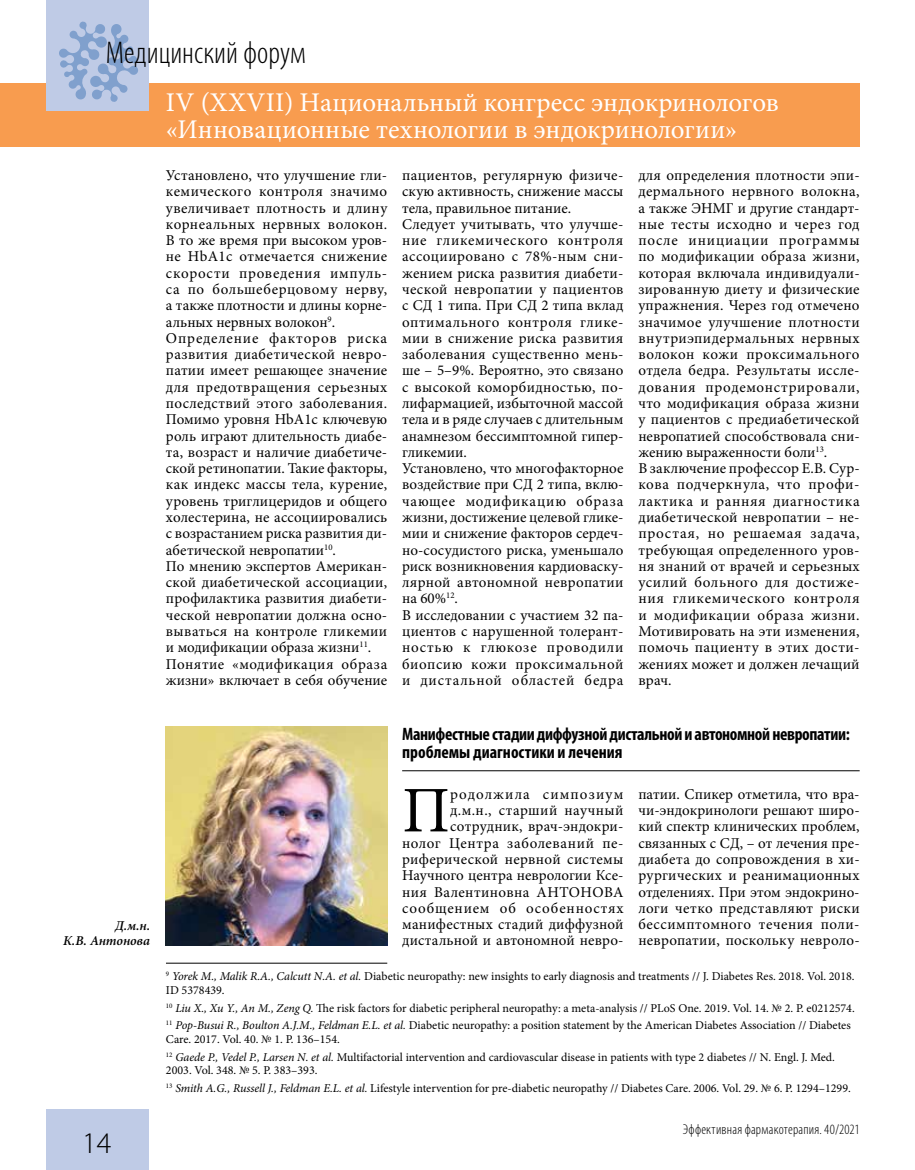
<style>
.page{position:relative;width:915px;height:1170px;background:#fff}
.page>*{position:absolute;margin:0;border:0;box-sizing:border-box;transform-origin:0 0}
.t1{font:65.1px "Minion Pro";color:#000}
.t2{font:300 condensed 31.5px "Myriad Pro";color:#000}
.t3{font:300 30px "Myriad Pro";color:#000}
.t4{font:27px/27px "Minion Pro";letter-spacing:.005em;color:#fff}
.t5{font:700 condensed 18px/18px "Myriad Pro";letter-spacing:-.02em;color:#000}
.t6{font:15px/16.4px "Minion Pro";letter-spacing:.02em;color:#000}
.t7{font:300 condensed 14.25px "Myriad Pro";letter-spacing:.015em;color:#000}
.t8{font:italic 600 13.5px/15px "Minion Pro";letter-spacing:-.01em;color:#000;text-align:right}
.t9{font:12px/17.7px "Minion Pro";color:#000}
.s1{font-style:italic}
</style>
<div class="page">
<div style="left:0;top:83px;width:859px;height:64px;background:#f89c4f"></div>
<div style="left:47px;top:0;width:102px;height:111px;background:#bfcbe6"></div>
<div style="left:47px;top:1108px;width:102px;height:61px;background:#bfcbe6"></div>
<svg style="left:59px;top:22px;width:79px;height:80px"></svg>
<hr style="left:166px;top:962px;width:221px;height:1px;background:#000">
<img style="left:166px;top:726px;width:221px;height:219px">
<hr style="left:402px;top:770px;width:457px;height:1px;background:#000">
<h2 class="t2" style="left:106px;top:34px;width:201px">Медицинский форум</h2>
<p class="t8" style="left:63px;top:918px;width:88px">Д.м.н.<br>К.В. Антонова</p>
<h3 class="t3" style="left:82px;top:1125px;width:31px">14</h3>
<h3 class="t4" style="left:166px;top:89px;width:614px">IV (XXVII) Национальный конгресс эндокринологов «Инновационные технологии в эндокринологии»</h3>
<p class="t6" style="left:166px;top:167px;width:223px">Установлено, что улучшение гли&shy;кемического контроля значимо увеличивает плотность и длину корнеальных нервных волокон.<br>В то же время при высоком уров&shy;не HbA1c отмечается снижение скорости проведения импуль&shy;са по большеберцовому нерву, а также плотности и длины корне&shy;альных нервных волокон<sup>9</sup>.<br>Определение факторов риска развития диабетической невро&shy;патии имеет решающее значение для предотвращения серьезных последствий этого заболевания.<br>Помимо уровня HbA1c ключевую роль играют длительность диабе&shy;та, возраст и наличие диабетиче&shy;ской ретинопатии. Такие факторы, как индекс массы тела, курение, уровень триглицеридов и общего холестерина, не ассоциировались с возрастанием риска развития ди&shy;абетической невропатии<sup>10</sup>.<br>По мнению экспертов Американ&shy;ской диабетической ассоциации, профилактика развития диабети&shy;ческой невропатии должна осно&shy;вываться на контроле гликемии и модификации образа жизни<sup>11</sup>.<br>Понятие «модификация образа жизни» включает в себя обучение</p>
<p class="t6" style="left:402px;top:167px;width:223px">пациентов, регулярную физиче&shy;скую активность, снижение массы тела, правильное питание.<br>Следует учитывать, что улучше&shy;ние гликемического контроля ассоциировано с 78%-ным сни&shy;жением риска развития диабети&shy;ческой невропатии у пациентов с СД 1 типа. При СД 2 типа вклад оптимального контроля глике&shy;мии в снижение риска развития заболевания существенно мень&shy;ше – 5–9%. Вероятно, это связано с высокой коморбидностью, по&shy;лифармацией, избыточной массой тела и в ряде случаев с длительным анамнезом бессимптомной гипер&shy;гликемии.<br>Установлено, что многофакторное воздействие при СД 2 типа, вклю&shy;чающее модификацию образа жизни, достижение целевой глике&shy;мии и снижение факторов сердеч&shy;но-сосудистого риска, уменьшало риск возникновения кардиоваску&shy;лярной автономной невропатии на 60%<sup>12</sup>.<br>В исследовании с участием 32 па&shy;циентов с нарушенной толерант&shy;ностью к глюкозе проводили биопсию кожи проксимальной и дистальной областей бедра</p>
<p class="t6" style="left:638px;top:167px;width:223px">для определения плотности эпи&shy;дермального нервного волокна, а также ЭНМГ и другие стандарт&shy;ные тесты исходно и через год после инициации программы по модификации образа жизни, которая включала индивидуали&shy;зированную диету и физические упражнения. Через год отмечено значимое улучшение плотности внутриэпидермальных нервных волокон кожи проксимального отдела бедра. Результаты иссле&shy;дования продемонстрировали, что модификация образа жизни у пациентов с предиабетической невропатией способствовала сни&shy;жению выраженности боли<sup>13</sup>.<br>В заключение профессор Е.В. Сур&shy;кова подчеркнула, что профи&shy;лактика и ранняя диагностика диабетической невропатии – не&shy;простая, но решаемая задача, требующая определенного уров&shy;ня знаний от врачей и серьезных усилий больного для достиже&shy;ния гликемического контроля и модификации образа жизни.<br>Мотивировать на эти изменения, помочь пациенту в этих дости&shy;жениях может и должен лечащий врач.</p>
<p class="t5" style="left:402px;top:724px;width:449px">Манифестные стадии диффузной дистальной и автономной невропатии: проблемы диагностики и лечения</p>
<h1 class="t1" style="left:402px;top:767px;width:49px">П</h1>
<p class="t6" style="left:402px;top:785px;width:223px;text-align:right">родолжила симпозиум<br>д.м.н., старший научный сотрудник, врач-эндокри-<br>нолог Центра заболеваний пе&shy;риферической нервной системы<br>Научного центра неврологии Ксе&shy;ния Валентиновна АНТОНОВА сообщением об особенностях манифестных стадий диффузной дистальной и автономной невро-</p>
<p class="t6" style="left:638px;top:785px;width:223px;text-align:justify">патии. Спикер отметила, что вра&shy;чи-эндокринологи решают широ&shy;кий спектр клинических проблем, связанных с СД, – от лечения пре&shy;диабета до сопровождения в хи&shy;рургических и реанимационных отделениях. При этом эндокрино&shy;логи четко представляют риски бессимптомного течения поли&shy;невропатии, поскольку невроло-</p>
<p class="t9" style="left:166px;top:969px;width:690px;line-height:13.5px"><sup>9</sup> <span class="s1">Yorek M., Malik R.A., Calcutt N.A. et al.</span> Diabetic neuropathy: new insights to early diagnosis and treatments // J. Diabetes Res. 2018. Vol. 2018.<br>ID 5378439.</p>
<p class="t9" style="left:166px;top:998px;width:690px"><sup>10</sup> <span class="s1">Liu X., Xu Y., An M., Zeng Q.</span> The risk factors for diabetic peripheral neuropathy: a meta-analysis // PLoS One. 2019. Vol. 14. № 2. P. e0212574.<br><sup>11</sup> <span class="s1">Pop-Busui R., Boulton A.J.M., Feldman E.L. et al.</span> Diabetic neuropathy: a position statement by the American Diabetes Association // Diabetes</p>
<p class="t9" style="left:166px;top:1030px;width:670px">Care. 2017. Vol. 40. № 1. P. 136–154.<br><sup>12</sup> <span class="s1">Gaede P., Vedel P., Larsen N. et al.</span> Multifactorial intervention and cardiovascular disease in patients with type 2 diabetes // N. Engl. J. Med.</p>
<p class="t9" style="left:166px;top:1061px;width:686px">2003. Vol. 348. № 5. P. 383–393.<br><sup>13</sup> <span class="s1">Smith A.G., Russell J., Feldman E.L. et al.</span> Lifestyle intervention for pre-diabetic neuropathy // Diabetes Care. 2006. Vol. 29. № 6. P. 1294–1299.</p>
<p class="t7" style="left:682px;top:1120px;width:178px">Эффективная фармакотерапия. 40/2021</p>
</div>
